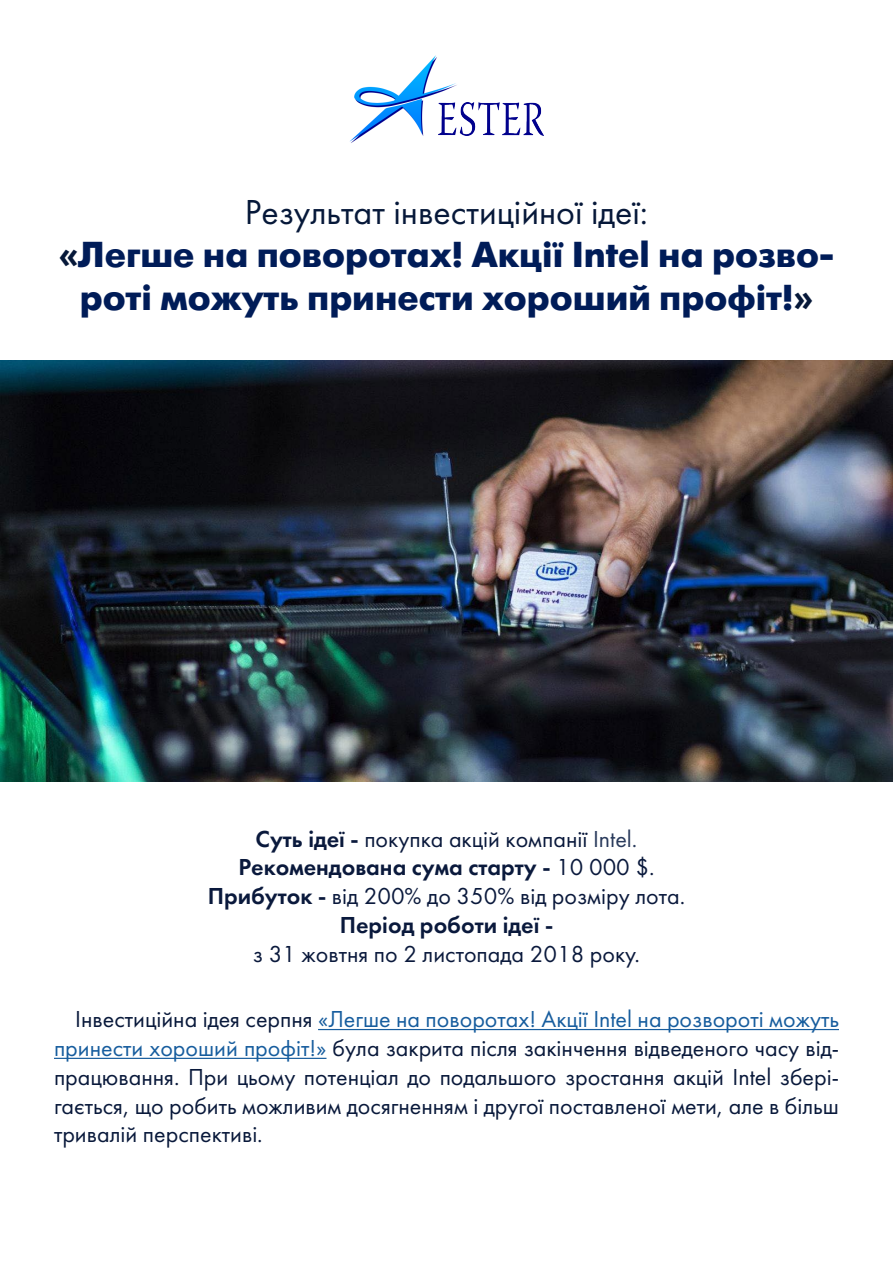
<style>
.page{position:relative;width:893px;height:1263px;background:#fff}
.page>*{position:absolute;margin:0;border:0;box-sizing:border-box;transform-origin:0 0}
.t1{font:700 36px/43.2px "Futura Futuris C";color:#001c58;text-align:center}
.t2{font:24px/28.8px "Futura Book C";color:#09193b;text-align:justify}
.t3{font:24px "Futura Book C";color:#0a193c}
.t4{font:24px "Futura Demi C";color:#0a193c}
.s1{font-family:"Futura Book C";font-weight:400;color:#061839}
.s2{color:#061839}
.s3{font-family:"Futura Demi C"}
.s4{color:#2a3b5c}
.s5{font-family:"Futura Book C"}
.s6{color:#175d9e}
</style>
<div class="page">
<img style="left:349px;top:55px;width:195px;height:88px">
<img style="left:438px;top:102px;width:105px;height:33px">
<hr style="left:318px;top:1029px;width:521px;height:1px;background:#175d9e">
<hr style="left:54px;top:1058px;width:272px;height:1px;background:#175d9e">
<img style="left:0;top:360px;width:893px;height:421px">
<p class="t1" style="left:59px;top:191px;width:777px"><span class="s1">Результат інвестиційної ідеї:<br></span><span class="s2">«</span>Легше на поворотах! Акції Intel на розво&shy;роті можуть принести хороший профіт!<span class="s2">»</span></p>
<p class="t3" style="left:256px;top:825px;width:383px"><span class="s3">Суть ідеї -</span> покупка акцій компанії <span class="s4">Intel.</span></p>
<p class="t4" style="left:238px;top:853px;width:418px">Рекомендована сума старту - <span class="s5">10 000 $.</span></p>
<p class="t3" style="left:208px;top:883px;width:479px"><span class="s3">Прибуток -</span> від 200% до 350% від розміру лота.</p>
<p class="t4" style="left:340px;top:911px;width:215px">Період роботи ідеї -</p>
<p class="t3" style="left:253px;top:941px;width:389px">з 31 жовтня по 2 листопада 2018 року.</p>
<p class="t2" style="left:54px;top:1005px;width:786px;text-indent:21px">Інвестиційна ідея серпня <span class="s6">«Легше на поворотах! Акції Intel на розвороті можуть принести хороший профіт!»</span> була закрита після закінчення відведеного часу від&shy;працювання. При цьому потенціал до подальшого зростання акцій Intel збері&shy;гається, що робить можливим досягненням і другої поставленої мети, але в більш тривалій перспективі.</p>
</div>
